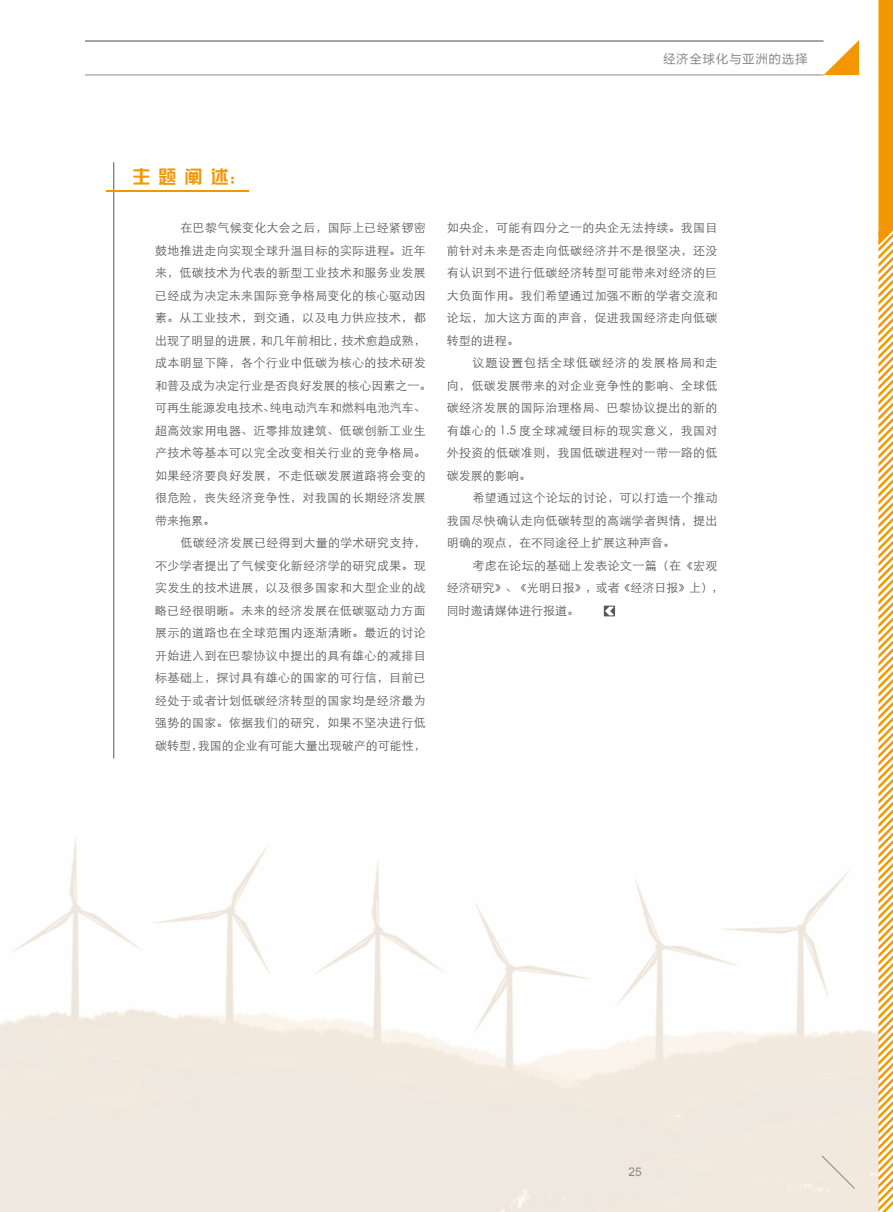
<style>
.page{position:relative;width:893px;height:1212px;background:#fff}
.page>*{position:absolute;margin:0;border:0;box-sizing:border-box;transform-origin:0 0}
.t1{font:18px "H Yk 1 gj";color:#f39700}
.t2{font:300 12px/22.5px "ST Heiti SC";letter-spacing:.025em;color:#595757;text-align:justify}
.t3{font:300 12px/22.5px "ST Heiti SC";color:#595757}
.t4{font:300 12px/22.5px "ST Heiti SC";letter-spacing:.08em;color:#595757}
.t5{font:12px "Microsoft Ya Hei";letter-spacing:.1em;color:#898989}
.t6{font:12px "Arial";color:#898989}
</style>
<div class="page">
<hr style="left:85px;top:40px;width:738px;height:2px;background:#898989">
<hr style="left:85px;top:75px;width:738px;height:1px;background:#898989">
<svg style="left:823px;top:40px;width:36px;height:35px"></svg>
<svg style="left:878px;top:0;width:15px;height:1212px"></svg>
<img style="left:0;top:837px;width:878px;height:375px">
<hr style="left:114px;top:162px;width:1px;height:596px;background:#595757">
<hr style="left:106px;top:190px;width:142px;height:1px;background:#f39700">
<svg style="left:604px;top:606px;width:11px;height:10px"></svg>
<h1 class="t1" style="left:132px;top:167px;width:115px">主 题 阐 述：</h1>
<p class="t5" style="left:663px;top:50px;width:145px">经济全球化与亚洲的选择</p>
<p class="t2" style="left:447px;top:215px;width:272px">如央企，可能有四分之一的央企无法持续。我国目前针对未来是否走向低碳经济并不是很坚决，还没有认识到不进行低碳经济转型可能带来对经济的巨大负面作用。我们希望通过加强不断的学者交流和论坛，加大这方面的声音，促进我国经济走向低碳</p>
<p class="t2" style="left:155px;top:215px;width:272px;text-indent:26px">在巴黎气候变化大会之后，国际上已经紧锣密鼓地推进走向实现全球升温目标的实际进程。近年来，低碳技术为代表的新型工业技术和服务业发展已经成为决定未来国际竞争格局变化的核心驱动因素。从工业技术，到交通，以及电力供应技术，都出现了明显的进展，和几年前相比，技术愈趋成熟，成本明显下降，各个行业中低碳为核心的技术研发</p>
<p class="t2" style="left:155px;top:395px;width:272px">可再生能源发电技术、纯电动汽车和燃料电池汽车、超高效家用电器、近零排放建筑、低碳创新工业生产技术等基本可以完全改变相关行业的竞争格局。如果经济要良好发展，不走低碳发展道路将会变的很危险，丧失经济竞争性，对我国的长期经济发展带来拖累。</p>
<p class="t4" style="left:472px;top:328px;width:247px;text-indent:-26px">转型的进程。<br>议题设置包括全球低碳经济的发展格局和走</p>
<p class="t3" style="left:155px;top:373px;width:278px">和普及成为决定行业是否良好发展的核心因素之一。</p>
<p class="t2" style="left:447px;top:373px;width:272px">向，低碳发展带来的对企业竞争性的影响、全球低碳经济发展的国际治理格局、巴黎协议提出的新的有雄心的 1.5 度全球减缓目标的现实意义，我国对外投资的低碳准则，我国低碳进程对一带一路的低碳发展的影响。</p>
<p class="t2" style="left:447px;top:485px;width:272px;text-indent:26px">希望通过这个论坛的讨论，可以打造一个推动我国尽快确认走向低碳转型的高端学者舆情，提出明确的观点，在不同途径上扩展这种声音。</p>
<p class="t3" style="left:447px;top:553px;width:278px;text-indent:26px">考虑在论坛的基础上发表论文一篇（在《宏观经济研究》、《光明日报》，或者《经济日报》上），同时邀请媒体进行报道。</p>
<p class="t2" style="left:155px;top:530px;width:272px;text-indent:26px">低碳经济发展已经得到大量的学术研究支持，不少学者提出了气候变化新经济学的研究成果。现实发生的技术进展，以及很多国家和大型企业的战略已经很明晰。未来的经济发展在低碳驱动力方面展示的道路也在全球范围内逐渐清晰。最近的讨论开始进入到在巴黎协议中提出的具有雄心的减排目标基础上，探讨具有雄心的国家的可行信，目前已经处于或者计划低碳经济转型的国家均是经济最为强势的国家。依据我们的研究，如果不坚决进行低碳转型，我国的企业有可能大量出现破产的可能性，</p>
<p class="t6" style="left:629px;top:1163px;width:15px">25</p>
</div>
